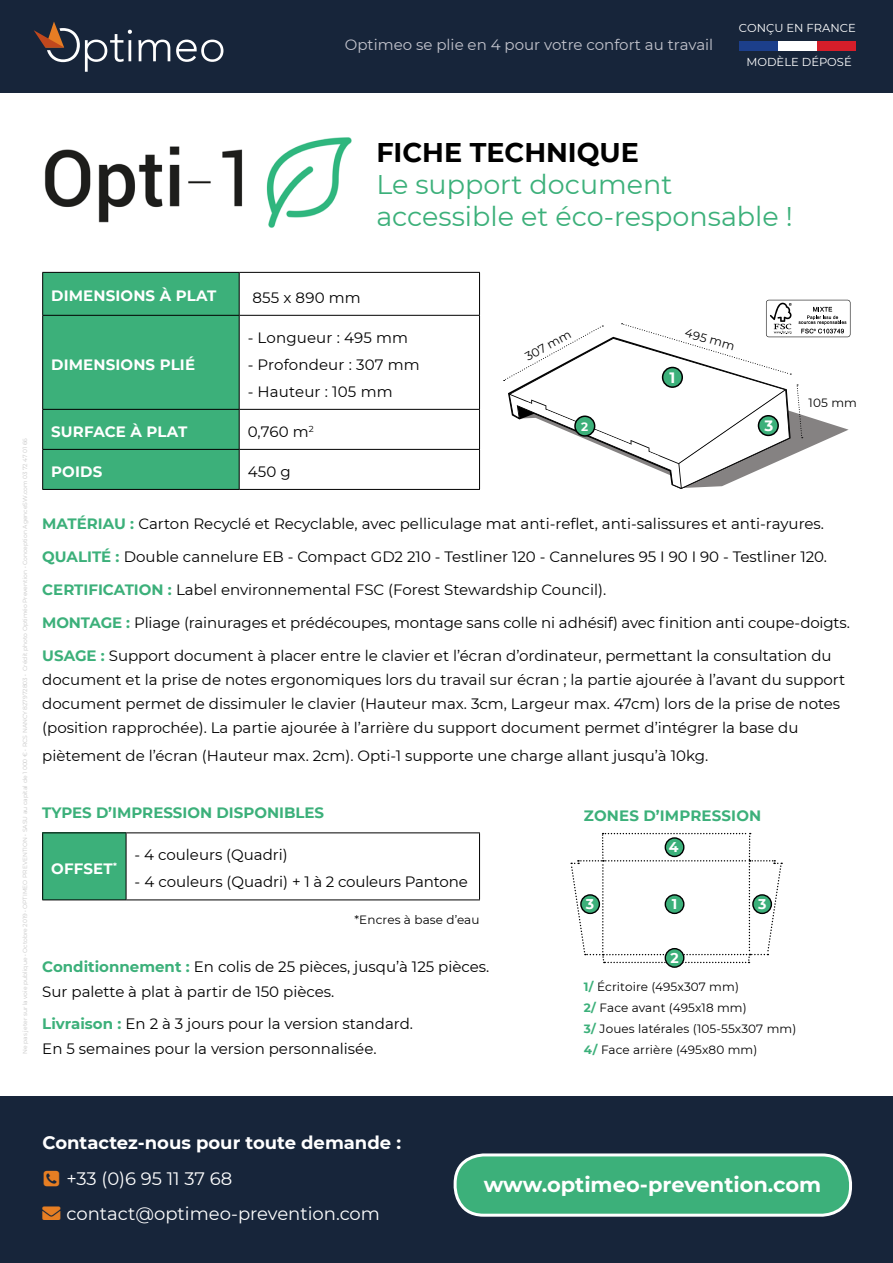
<style>
.page{position:relative;width:893px;height:1263px;background:#fff}
.page>*{position:absolute;margin:0;border:0;box-sizing:border-box;transform-origin:0 0}
.t1{font:27px/32.4px "Montserrat";color:#3cb07a}
.t2{font:700 27px "Montserrat";color:#000}
.t3{font:700 21px "Montserrat";color:#fff}
.t4{font:18px "Montserrat";color:#fff}
.t5{font:700 18px "Montserrat";color:#fff}
.t6{font:15px/32.8px "Montserrat";color:#000}
.t7{font:700 15px "Montserrat";letter-spacing:.01em;color:#fff}
.t8{font:700 15px "Montserrat";color:#3cb07a}
.t9{font:15px "Montserrat";color:#c3c4cd}
.t10{font:700 14.1px "Montserrat";color:#fff}
.t11{font:12px/20.7px "Montserrat";letter-spacing:.01em;color:#000}
.t12{font:700 12px "Montserrat";color:#fff}
.t13{font:11.55px "Montserrat";color:#fff}
.t14{font:6px "Montserrat";color:#c6c6c6}
.s1{font-weight:700;color:#3cb07a}
.s2{color:#e67e23}
</style>
<div class="page">
<div style="left:0;top:0;width:893px;height:93px;background:#17253a"></div>
<svg style="left:138px;top:40px;width:32px;height:21px"></svg>
<svg style="left:176px;top:40px;width:47px;height:22px"></svg>
<svg style="left:34px;top:22px;width:98px;height:50px"></svg>
<div style="left:0;top:1096px;width:893px;height:167px;background:#17253a"></div>
<div style="left:455px;top:1155px;width:395px;height:60px;background:#3cb07a;border-radius:28px"></div>
<div style="left:454px;top:1153px;width:398px;height:64px;border:3px solid #fff;border-radius:28px"></div>
<div style="left:778px;top:41px;width:39px;height:9px;background:#fff"></div>
<div style="left:739px;top:41px;width:39px;height:9px;background:#1c3f8b"></div>
<div style="left:817px;top:41px;width:39px;height:9px;background:#d51e2a"></div>
<div style="left:43px;top:273px;width:196px;height:216px;background:#3cb07a"></div>
<hr style="left:42px;top:272px;width:197px;height:1px;background:#000">
<hr style="left:42px;top:273px;width:1px;height:42px;background:#000">
<hr style="left:239px;top:272px;width:241px;height:1px;background:#000">
<hr style="left:239px;top:273px;width:1px;height:42px;background:#000">
<hr style="left:479px;top:273px;width:1px;height:42px;background:#000">
<hr style="left:42px;top:315px;width:197px;height:1px;background:#000">
<hr style="left:42px;top:316px;width:1px;height:93px;background:#000">
<hr style="left:239px;top:315px;width:241px;height:1px;background:#000">
<hr style="left:239px;top:316px;width:1px;height:93px;background:#000">
<hr style="left:479px;top:316px;width:1px;height:93px;background:#000">
<hr style="left:42px;top:409px;width:197px;height:1px;background:#000">
<hr style="left:42px;top:410px;width:1px;height:39px;background:#000">
<hr style="left:239px;top:409px;width:241px;height:1px;background:#000">
<hr style="left:239px;top:410px;width:1px;height:39px;background:#000">
<hr style="left:479px;top:410px;width:1px;height:39px;background:#000">
<hr style="left:42px;top:449px;width:197px;height:1px;background:#000">
<hr style="left:42px;top:450px;width:1px;height:39px;background:#000">
<hr style="left:239px;top:449px;width:241px;height:1px;background:#000">
<hr style="left:239px;top:450px;width:1px;height:39px;background:#000">
<hr style="left:479px;top:450px;width:1px;height:39px;background:#000">
<hr style="left:42px;top:489px;width:197px;height:1px;background:#000">
<hr style="left:239px;top:489px;width:241px;height:1px;background:#000">
<div style="left:43px;top:833px;width:83px;height:67px;background:#3cb07a"></div>
<hr style="left:126px;top:833px;width:1px;height:66px;background:#000">
<hr style="left:42px;top:832px;width:84px;height:1px;background:#000">
<hr style="left:42px;top:833px;width:1px;height:66px;background:#000">
<hr style="left:126px;top:832px;width:354px;height:1px;background:#000">
<hr style="left:479px;top:833px;width:1px;height:66px;background:#000">
<hr style="left:42px;top:899px;width:84px;height:1px;background:#000">
<hr style="left:126px;top:899px;width:354px;height:1px;background:#000">
<svg style="left:504px;top:300px;width:346px;height:189px"></svg>
<img style="left:44px;top:137px;width:308px;height:91px">
<svg style="left:570px;top:833px;width:212px;height:130px"></svg>
<div style="left:581px;top:895px;width:18px;height:18px;background:#3cb07a;border-radius:50%"></div>
<div style="left:580px;top:894px;width:20px;height:20px;border:1px solid #000;border-radius:50%"></div>
<div style="left:753px;top:895px;width:18px;height:18px;background:#3cb07a;border-radius:50%"></div>
<div style="left:752px;top:894px;width:20px;height:20px;border:1px solid #000;border-radius:50%"></div>
<div style="left:665px;top:949px;width:19px;height:18px;background:#3cb07a;border-radius:50%"></div>
<div style="left:665px;top:948px;width:19px;height:20px;border:1px solid #000;border-radius:50%"></div>
<div style="left:665px;top:838px;width:19px;height:18px;background:#3cb07a;border-radius:50%"></div>
<div style="left:665px;top:837px;width:19px;height:20px;border:1px solid #000;border-radius:50%"></div>
<p class="t9" style="left:345px;top:35px;width:370px">Optimeo se plie en 4 pour votre confort au travail</p>
<p class="t13" style="left:739px;top:20px;width:118px">CONÇU EN FRANCE</p>
<p class="t13" style="left:746px;top:54px;width:107px">MODÈLE DÉPOSÉ</p>
<h1 class="t2" style="left:376px;top:133px;width:264px">FICHE TECHNIQUE</h1>
<h1 class="t1" style="left:376px;top:167px;width:418px">Le support document accessible et éco-responsable !</h1>
<p class="t14" style="left:21px;top:1054px;width:617px;rotate:-90deg">Ne pas jeter sur la voie publique • Octobre 2019 • OPTIMEO PREVENTION • SASU au capital de 1 000 € • RCS NANCY 827972803 • Crédit photo Optiméo Prevention • Conception AgenceSW.com 03 72 47 01 66</p>
<p class="t7" style="left:51px;top:285px;width:167px">DIMENSIONS À PLAT</p>
<p class="t6" style="left:252px;top:280px;width:110px">855 x 890 mm</p>
<p class="t7" style="left:51px;top:353px;width:145px">DIMENSIONS PLIÉ</p>
<p class="t6" style="left:248px;top:320px;width:162px">- Longueur : 495 mm</p>
<p class="t6" style="left:248px;top:347px;width:174px">- Profondeur : 307 mm</p>
<p class="t6" style="left:248px;top:374px;width:146px">- Hauteur : 105 mm</p>
<p class="t11" style="left:521px;top:348px;width:52px;rotate:-29deg">307 mm</p>
<p class="t7" style="left:669px;top:367px;width:7px">1</p>
<p class="t11" style="left:688px;top:322px;width:53px;rotate:16deg">495 mm</p>
<p class="t11" style="left:809px;top:392px;width:50px">105 mm</p>
<p class="t12" style="left:581px;top:418px;width:9px">2</p>
<p class="t7" style="left:765px;top:415px;width:10px">3</p>
<p class="t7" style="left:51px;top:420px;width:138px">SURFACE À PLAT</p>
<p class="t6" style="left:248px;top:414px;width:68px">0,760 m<sup>2</sup></p>
<p class="t7" style="left:51px;top:460px;width:53px">POIDS</p>
<p class="t6" style="left:248px;top:454px;width:45px">450 g</p>
<p class="t6" style="left:42px;top:507px;width:809px"><span class="s1">MATÉRIAU :</span> Carton Recyclé et Recyclable, avec pelliculage mat anti-reflet, anti-salissures et anti-rayures.<br><span class="s1">QUALITÉ :</span> Double cannelure EB - Compact GD2 210 - Testliner 120 - Cannelures 95 I 90 I 90 - Testliner 120.<br><span class="s1">CERTIFICATION :</span> Label environnemental FSC (Forest Stewardship Council).<br><span class="s1">MONTAGE :</span> Pliage (rainurages et prédécoupes, montage sans colle ni adhésif) avec finition anti coupe-doigts.<br><span class="s1">USAGE :</span> Support document à placer entre le clavier et l’écran d’ordinateur, permettant la consultation du</p>
<p class="t6" style="left:42px;top:667px;width:804px;line-height:24.3px">document et la prise de notes ergonomiques lors du travail sur écran ; la partie ajourée à l’avant du support document permet de dissimuler le clavier (Hauteur max. 3cm, Largeur max. 47cm) lors de la prise de notes (position rapprochée). La partie ajourée à l’arrière du support document permet d’intégrer la base du</p>
<p class="t6" style="left:42px;top:738px;width:667px">piètement de l’écran (Hauteur max. 2cm). Opti-1 supporte une charge allant jusqu’à 10kg.</p>
<p class="t8" style="left:42px;top:801px;width:283px">TYPES D’IMPRESSION DISPONIBLES</p>
<p class="t6" style="left:135px;top:838px;width:155px">- 4 couleurs (Quadri)</p>
<p class="t6" style="left:135px;top:865px;width:335px">- 4 couleurs (Quadri) + 1 à 2 couleurs Pantone</p>
<p class="t11" style="left:355px;top:909px;width:126px">*Encres à base d’eau</p>
<p class="t6" style="left:42px;top:954px;width:449px;line-height:24.3px"><span class="s1">Conditionnement :</span> En colis de 25 pièces, jusqu’à 125 pièces.<br>Sur palette à plat à partir de 150 pièces.</p>
<p class="t6" style="left:42px;top:1011px;width:372px;line-height:24.3px"><span class="s1">Livraison :</span> En 2 à 3 jours pour la version standard.<br>En 5 semaines pour la version personnalisée.</p>
<p class="t7" style="left:51px;top:857px;width:67px">OFFSET<sup>*</sup></p>
<p class="t8" style="left:584px;top:805px;width:179px">ZONES D’IMPRESSION</p>
<p class="t10" style="left:669px;top:837px;width:11px">4</p>
<p class="t10" style="left:586px;top:894px;width:10px">3</p>
<p class="t10" style="left:672px;top:894px;width:7px">1</p>
<p class="t10" style="left:758px;top:894px;width:10px">3</p>
<p class="t10" style="left:670px;top:947px;width:10px">2</p>
<p class="t11" style="left:584px;top:976px;width:214px"><span class="s1">1/</span> Écritoire (495x307 mm)<br><span class="s1">2/</span> Face avant (495x18 mm)<br><span class="s1">3/</span> Joues latérales (105-55x307 mm)<br><span class="s1">4/</span> Face arrière (495x80 mm)</p>
<p class="t5" style="left:43px;top:1130px;width:360px">Contactez-nous pour toute demande :</p>
<p class="t4" style="left:67px;top:1166px;width:167px">+33 (0)6 95 11 37 68</p>
<p class="t4" style="left:43px;top:1202px;width:339px"><span class="s2">■❖●□</span> contact@optimeo-prevention.com</p>
<h2 class="t3" style="left:484px;top:1170px;width:339px">www.optimeo-prevention.com</h2>
</div>
